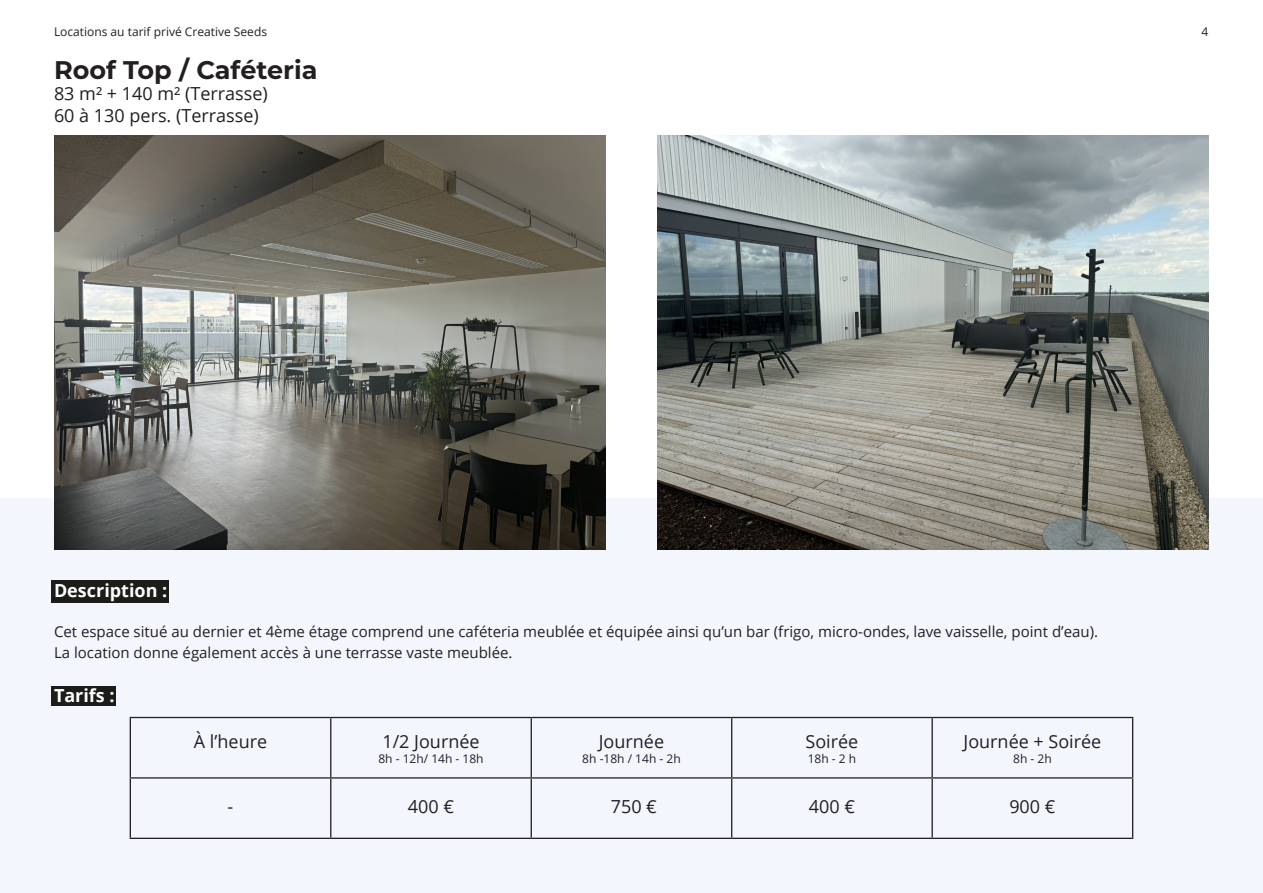
<style>
.page{position:relative;width:1263px;height:893px;background:#fff}
.page>*{position:absolute;margin:0;border:0;box-sizing:border-box;transform-origin:0 0}
.titrage{font:700 25.5px "Montserrat";color:#231f20}
.texte_de_labeur{font:18px "Open Sans";color:#231f20}
.texte_de_labeur-2{font:700 18px "Open Sans";color:#fff}
.texte_de_labeur-3{font:15px/21.6px "Open Sans";color:#231f20}
.texte_de_labeur-4{font:12px "Open Sans";color:#231f20}
</style>
<div class="page">
<div style="left:0;top:499px;width:1263px;height:394px;background:#f3f7fd"></div>
<div style="left:51px;top:686px;width:65px;height:19px;background:#1c1d1a"></div>
<div style="left:51px;top:580px;width:117px;height:23px;background:#1c1d1a"></div>
<img style="left:54px;top:135px;width:552px;height:415px">
<img style="left:657px;top:135px;width:552px;height:414px">
<hr style="left:130px;top:717px;width:201px;height:1px;background:#231f20">
<hr style="left:130px;top:718px;width:1px;height:59px;background:#231f20">
<hr style="left:331px;top:717px;width:200px;height:1px;background:#231f20">
<hr style="left:330px;top:718px;width:1px;height:59px;background:#231f20">
<hr style="left:531px;top:717px;width:201px;height:1px;background:#231f20">
<hr style="left:531px;top:718px;width:1px;height:59px;background:#231f20">
<hr style="left:732px;top:717px;width:200px;height:1px;background:#231f20">
<hr style="left:731px;top:718px;width:1px;height:59px;background:#231f20">
<hr style="left:932px;top:717px;width:201px;height:1px;background:#231f20">
<hr style="left:931px;top:718px;width:2px;height:59px;background:#231f20">
<hr style="left:1132px;top:718px;width:1px;height:59px;background:#231f20">
<hr style="left:130px;top:777px;width:201px;height:2px;background:#231f20">
<hr style="left:130px;top:779px;width:1px;height:59px;background:#231f20">
<hr style="left:331px;top:777px;width:200px;height:2px;background:#231f20">
<hr style="left:330px;top:779px;width:1px;height:59px;background:#231f20">
<hr style="left:531px;top:777px;width:201px;height:2px;background:#231f20">
<hr style="left:531px;top:779px;width:1px;height:59px;background:#231f20">
<hr style="left:732px;top:777px;width:200px;height:2px;background:#231f20">
<hr style="left:731px;top:779px;width:1px;height:59px;background:#231f20">
<hr style="left:932px;top:777px;width:201px;height:2px;background:#231f20">
<hr style="left:931px;top:779px;width:2px;height:59px;background:#231f20">
<hr style="left:1132px;top:779px;width:1px;height:59px;background:#231f20">
<hr style="left:130px;top:838px;width:201px;height:1px;background:#231f20">
<hr style="left:331px;top:838px;width:200px;height:1px;background:#231f20">
<hr style="left:531px;top:838px;width:201px;height:1px;background:#231f20">
<hr style="left:732px;top:838px;width:200px;height:1px;background:#231f20">
<hr style="left:932px;top:838px;width:201px;height:1px;background:#231f20">
<p class="texte_de_labeur-4" style="left:54px;top:24px;width:215px">Locations au tarif privé Creative Seeds</p>
<p class="texte_de_labeur-4" style="left:1201px;top:24px;width:8px">4</p>
<p class="titrage" style="left:54px;top:51px;width:265px">Roof Top / Caféteria</p>
<p class="texte_de_labeur" style="left:54px;top:81px;width:215px">83 m² + 140 m² (Terrasse)</p>
<p class="texte_de_labeur" style="left:54px;top:103px;width:206px">60 à 130 pers. (Terrasse)</p>
<p class="texte_de_labeur-2" style="left:54px;top:578px;width:115px">Description :</p>
<p class="texte_de_labeur-3" style="left:54px;top:620px;width:1046px">Cet espace situé au dernier et 4ème étage comprend une caféteria meublée et équipée ainsi qu’un bar (frigo, micro-ondes, lave vaisselle, point d’eau).<br>La location donne également accès à une terrasse vaste meublée.</p>
<p class="texte_de_labeur-2" style="left:54px;top:682px;width:62px">Tarifs :</p>
<p class="texte_de_labeur" style="left:194px;top:729px;width:75px">À l’heure</p>
<p class="texte_de_labeur" style="left:382px;top:729px;width:99px">1/2 Journée</p>
<p class="texte_de_labeur-4" style="left:378px;top:750px;width:107px">8h - 12h/ 14h - 18h</p>
<p class="texte_de_labeur" style="left:599px;top:729px;width:67px">Journée</p>
<p class="texte_de_labeur-4" style="left:582px;top:750px;width:100px">8h -18h / 14h - 2h</p>
<p class="texte_de_labeur" style="left:805px;top:729px;width:54px">Soirée</p>
<p class="texte_de_labeur-4" style="left:808px;top:750px;width:50px">18h - 2 h</p>
<p class="texte_de_labeur" style="left:963px;top:729px;width:139px">Journée + Soirée</p>
<p class="texte_de_labeur-4" style="left:1013px;top:750px;width:40px">8h - 2h</p>
<p class="texte_de_labeur" style="left:228px;top:794px;width:7px">-</p>
<p class="texte_de_labeur" style="left:408px;top:794px;width:48px">400 €</p>
<p class="texte_de_labeur" style="left:611px;top:794px;width:48px">750 €</p>
<p class="texte_de_labeur" style="left:809px;top:794px;width:48px">400 €</p>
<p class="texte_de_labeur" style="left:1009px;top:794px;width:48px">900 €</p>
</div>
